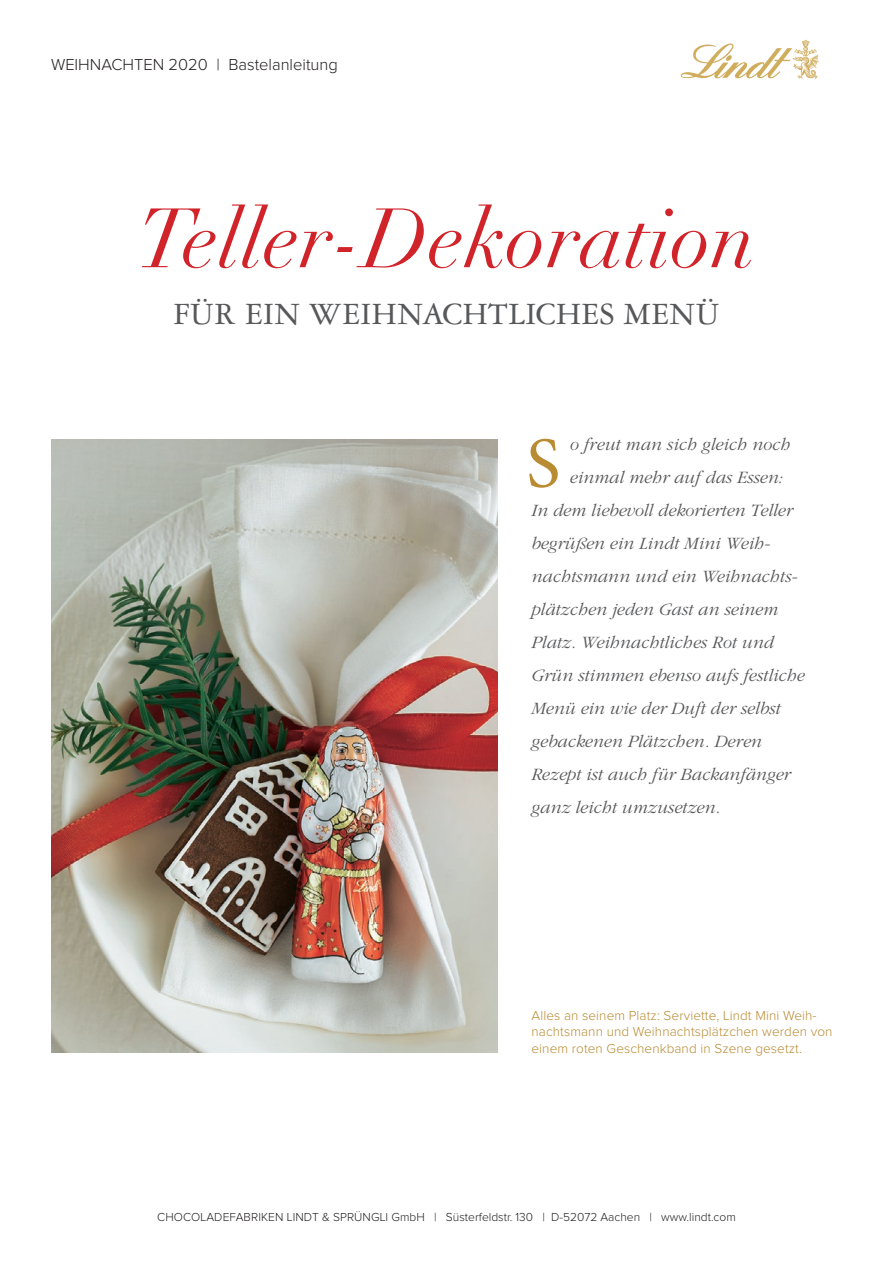
<style>
.page{position:relative;width:893px;height:1263px;background:#fff}
.page>*{position:absolute;margin:0;border:0;box-sizing:border-box;transform-origin:0 0}
.t1{font:italic 82.5px "Didot LH";color:#d1232a}
.t2{font:72px "Minion Pro";color:#b98b32}
.t3{font:33px "Garamond Three LT";color:#57585a}
.t4{font:italic 300 18px "Garamond LT";color:#57585a}
.t5{font:300 16.5px "Proxima Nova";color:#231f20}
.t6{font:300 13.5px/16.5px "Proxima Nova";letter-spacing:.01em;color:#b98b32}
.t7{font:300 12px "Proxima Nova";color:#231f20}
</style>
<div class="page">
<svg style="left:681px;top:40px;width:138px;height:39px"></svg>
<img style="left:51px;top:439px;width:446px;height:613px">
<p class="t5" style="left:51px;top:57px;width:288px">WEIHNACHTEN 2020 | Bastelanleitung</p>
<h1 class="t1" style="left:137px;top:189px;width:620px">Teller-Dekoration</h1>
<h3 class="t3" style="left:173px;top:296px;width:547px">FÜR EIN WEIHNACHTLICHES MENÜ</h3>
<p class="t4" style="left:570px;top:435px;width:222px">o freut man sich gleich noch</p>
<p class="t4" style="left:570px;top:468px;width:215px">einmal mehr auf das Essen:</p>
<p class="t4" style="left:531px;top:501px;width:263px">In dem liebevoll dekorierten Teller</p>
<p class="t4" style="left:531px;top:534px;width:240px">begrüßen ein Lindt Mini Weih-</p>
<p class="t4" style="left:531px;top:567px;width:267px">nachtsmann und ein Weihnachts-</p>
<p class="t4" style="left:531px;top:600px;width:248px">plätzchen jeden Gast an seinem</p>
<p class="t4" style="left:531px;top:633px;width:244px">Platz. Weihnachtliches Rot und</p>
<p class="t4" style="left:531px;top:666px;width:275px">Grün stimmen ebenso aufs festliche</p>
<p class="t4" style="left:531px;top:699px;width:251px">Menü ein wie der Duft der selbst</p>
<p class="t4" style="left:531px;top:732px;width:232px">gebackenen Plätzchen. Deren</p>
<p class="t4" style="left:531px;top:765px;width:261px">Rezept ist auch für Backanfänger</p>
<p class="t4" style="left:531px;top:798px;width:190px">ganz leicht umzusetzen.</p>
<h2 class="t2" style="left:526px;top:415px;width:36px">S</h2>
<p class="t6" style="left:531px;top:1007px;width:302px">Alles an seinem Platz: Serviette, Lindt Mini Weih&shy;nachtsmann und Weihnachtsplätzchen werden von einem roten Geschenkband in Szene gesetzt.</p>
<p class="t7" style="left:157px;top:1212px;width:580px">CHOCOLADEFABRIKEN LINDT &amp; SPRÜNGLI GmbH | Süsterfeldstr. 130 | D-52072 Aachen | www.lindt.com</p>
</div>
